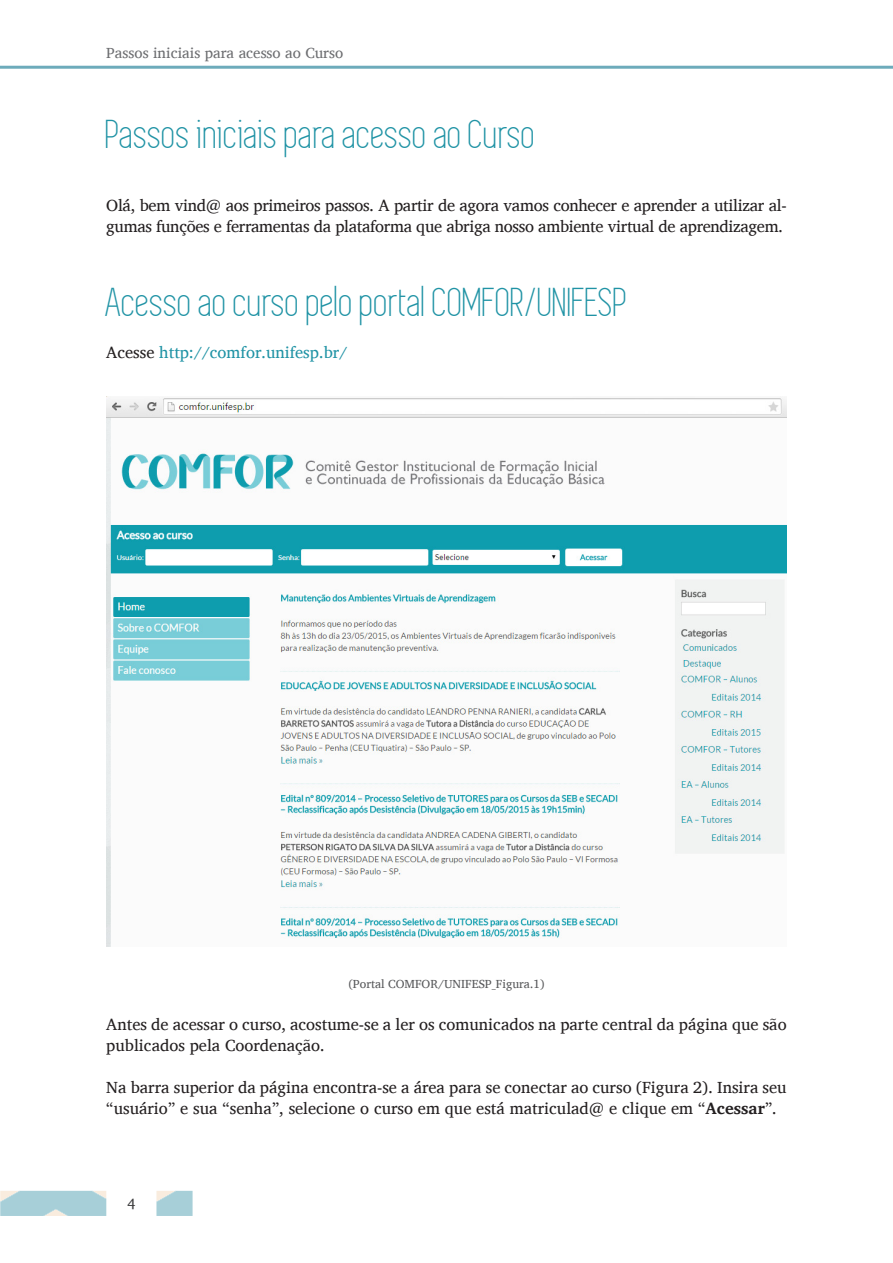
<style>
.page{position:relative;width:893px;height:1263px;background:#fff}
.page>*{position:absolute;margin:0;border:0;box-sizing:border-box;transform-origin:0 0}
.título_1{font:42px "Simplifica";color:#2093a5}
.texto{font:16.5px/21px "Charis SIL";color:#231f20}
.texto-2{font:16.5px/21px "Charis SIL";letter-spacing:-.02em;color:#231f20}
.texto-3{font:16.5px "Charis SIL";color:#2093a5}
.t1{font:15px "Charis SIL";color:#6c6d70}
.t2{font:15px "Charis SIL";color:#3e3e3f}
.legenda{font:12px "Charis SIL";color:#57585a}
.s1{color:#231f20}
.s2{font-weight:700}
</style>
<div class="page">
<hr style="left:0;top:66px;width:893px;height:3px;background:#6dabbb">
<svg style="left:0;top:1191px;width:106px;height:25px;background:#aed1d8"></svg>
<svg style="left:156px;top:1191px;width:37px;height:25px"></svg>
<img style="left:107px;top:396px;width:679px;height:550px">
<p class="t1" style="left:106px;top:44px;width:238px">Passos iniciais para acesso ao Curso</p>
<p class="título_1" style="left:106px;top:113px;width:431px">Passos iniciais para acesso ao Curso</p>
<p class="texto-2" style="left:106px;top:195px;width:682px">Olá, bem vind@ aos primeiros passos. A partir de agora vamos conhecer e aprender a utilizar al&shy;gumas funções e ferramentas da plataforma que abriga nosso ambiente virtual de aprendizagem.</p>
<p class="título_1" style="left:106px;top:281px;width:523px">Acesso ao curso pelo portal COMFOR/UNIFESP</p>
<p class="texto-3" style="left:106px;top:343px;width:243px"><span class="s1">Acesse</span> http://comfor.unifesp.br/</p>
<p class="legenda" style="left:348px;top:977px;width:198px">(Portal COMFOR/UNIFESP_Figura.1)</p>
<p class="texto" style="left:106px;top:1014px;width:682px">Antes de acessar o curso, acostume-se a ler os comunicados na parte central da página que são publicados pela Coordenação.</p>
<p class="texto" style="left:106px;top:1077px;width:682px">Na barra superior da página encontra-se a área para se conectar ao curso (Figura 2). Insira seu “usuário” e sua “senha”, selecione o curso em que está matriculad@ e clique em “<span class="s2">Acessar</span>”.</p>
<p class="t2" style="left:127px;top:1195px;width:10px">4</p>
</div>
